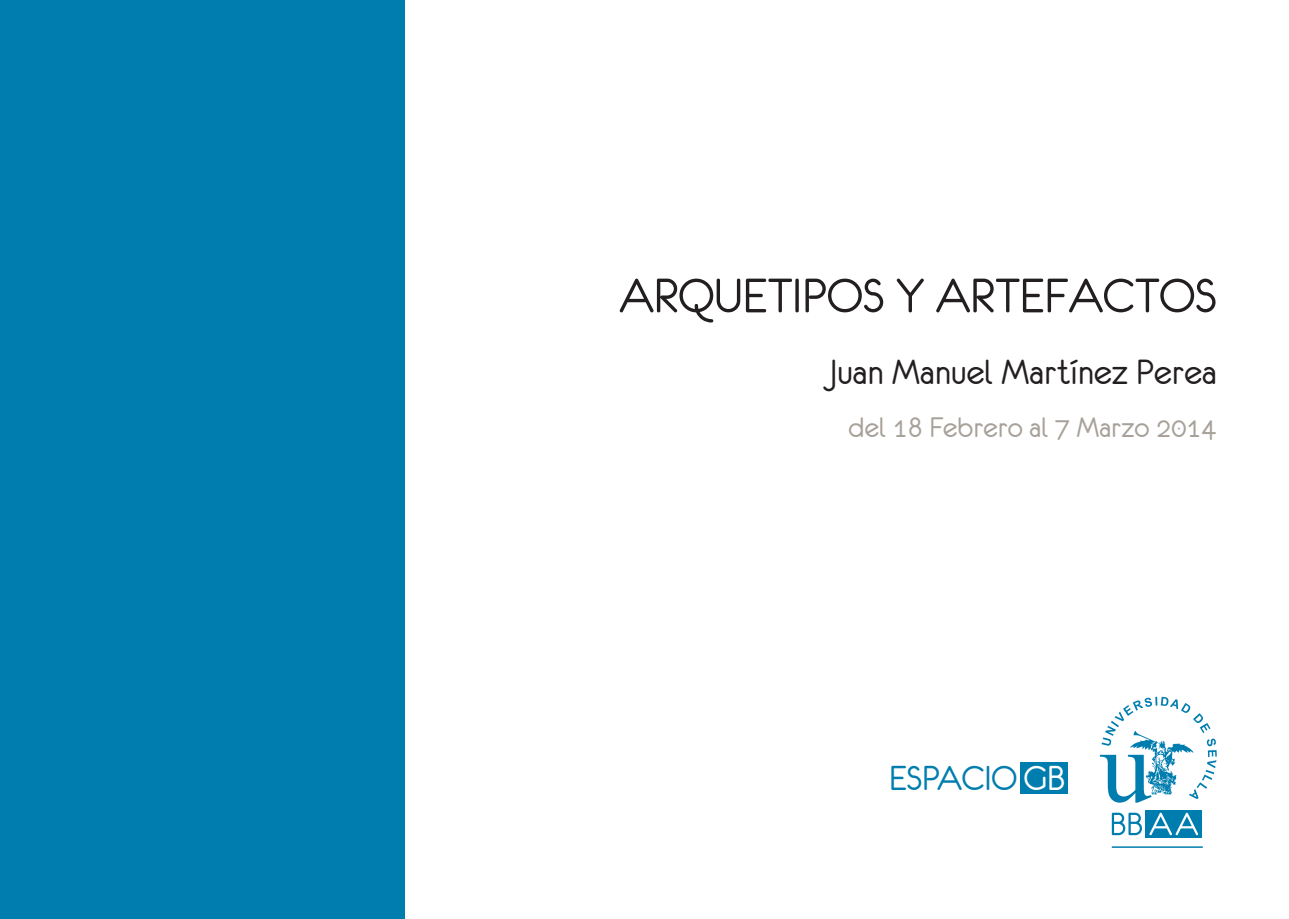
<style>
.page{position:relative;width:1289px;height:919px;background:#fff}
.page>*{position:absolute;margin:0;border:0;box-sizing:border-box;transform-origin:0 0}
.t1{font:54px "Eurofurenceregular";color:#231f20}
.t2{font:39px "Eurofurenceregular";color:#231f20}
.t3{font:38.55px "Eurofurenceregular";color:#007daf}
.t4{font:31.5px "Eurofurenceregular";color:#a7a199}
.s1{color:#fff}
</style>
<div class="page">
<svg style="left:1111px;top:812px;width:30px;height:23px"></svg>
<div style="left:1145px;top:810px;width:57px;height:27px;background:#007daf"></div>
<svg style="left:1149px;top:812px;width:49px;height:23px"></svg>
<svg style="left:1099px;top:696px;width:117px;height:106px"></svg>
<hr style="left:1111px;top:846px;width:91px;height:1px;background:#007daf">
<div style="left:1020px;top:762px;width:47px;height:31px;background:#007daf"></div>
<div style="left:0;top:0;width:404px;height:918px;background:#007daf"></div>
<h1 class="t1" style="left:618px;top:268px;width:599px">ARQUETIPOS Y ARTEFACTOS</h1>
<p class="t2" style="left:828px;top:352px;width:390px">Juan Manuel Martínez Perea</p>
<p class="t4" style="left:848px;top:411px;width:369px">del 18 Febrero al 7 Marzo 2014</p>
<p class="t3" style="left:889px;top:758px;width:177px">ESPACIO <span class="s1">GB</span></p>
</div>
